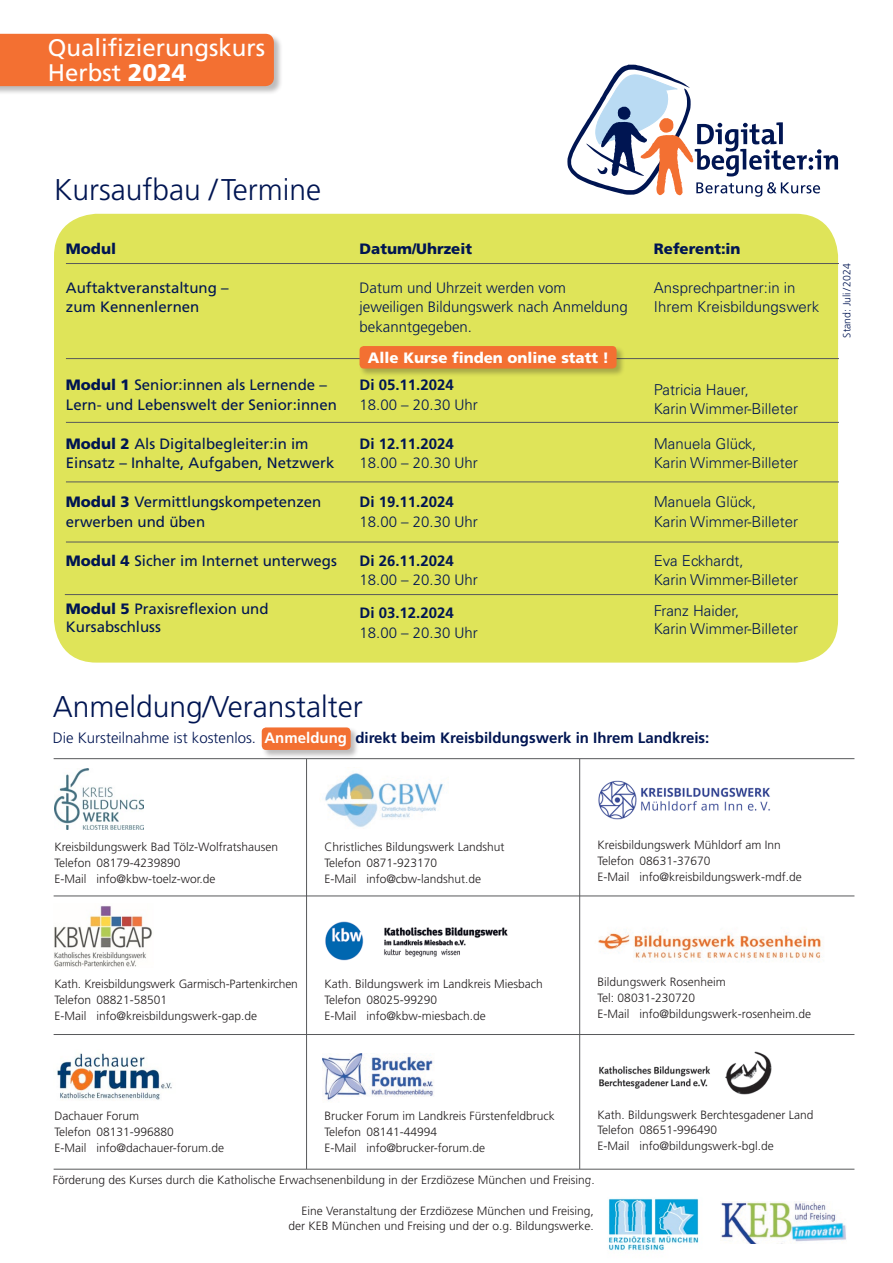
<style>
.page{position:relative;width:893px;height:1263px;background:#fff}
.page>*{position:absolute;margin:0;border:0;box-sizing:border-box;transform-origin:0 0}
.t1{font:300 30px "Frutiger";color:#001552}
.t2{font:24px/25.5px "Frutiger";color:#fff}
.t3{font:15px/19.5px "Frutiger";color:#001552}
.t4{font:300 15px/19.5px "Univers";color:#001552}
.t5{font:300 15px/19.5px "Frutiger";color:#001552}
.t6{font:700 15px "Frutiger";color:#001552}
.t7{font:900 15px "Frutiger";color:#001552}
.t8{font:900 15px "Frutiger";color:#fff}
.t9{font:300 12px/15.8px "Frutiger";color:#231f20}
.t10{font:300 10.5px "Frutiger";color:#001552}
.s1{font-weight:900}
.s2{font-weight:300}
.s3{color:#fff}
</style>
<div class="page">
<div style="left:54px;top:214px;width:784px;height:449px;background:#dfe459;border-radius:43px"></div>
<svg style="left:567px;top:64px;width:271px;height:133px"></svg>
<hr style="left:54px;top:896px;width:800px;height:1px;background:#58595b">
<hr style="left:54px;top:758px;width:800px;height:1px;background:#58595b">
<hr style="left:54px;top:1169px;width:800px;height:1px;background:#58595b">
<hr style="left:54px;top:1034px;width:800px;height:1px;background:#58595b">
<img style="left:57px;top:1053px;width:115px;height:47px">
<img style="left:54px;top:769px;width:89px;height:60px">
<img style="left:721px;top:1201px;width:125px;height:42px">
<img style="left:608px;top:1198px;width:91px;height:53px">
<img style="left:580px;top:766px;width:190px;height:66px">
<img style="left:54px;top:906px;width:98px;height:61px">
<img style="left:325px;top:773px;width:118px;height:54px">
<img style="left:322px;top:1054px;width:112px;height:46px">
<img style="left:598px;top:931px;width:223px;height:28px">
<img style="left:599px;top:1051px;width:173px;height:44px">
<hr style="left:306px;top:759px;width:1px;height:410px;background:#58595b">
<hr style="left:579px;top:759px;width:1px;height:410px;background:#58595b">
<hr style="left:66px;top:263px;width:773px;height:1px;background:#58595b">
<hr style="left:66px;top:422px;width:773px;height:1px;background:#58595b">
<hr style="left:66px;top:358px;width:773px;height:1px;background:#58595b">
<hr style="left:66px;top:482px;width:773px;height:1px;background:#58595b">
<hr style="left:66px;top:542px;width:773px;height:1px;background:#58595b">
<hr style="left:65px;top:594px;width:773px;height:1px;background:#58595b">
<img style="left:325px;top:921px;width:183px;height:40px">
<div style="left:359px;top:346px;width:266px;height:32px;background:#231f20;opacity:.3"></div>
<div style="left:360px;top:346px;width:257px;height:23px;background:#f37032;border-radius:4px"></div>
<div style="left:261px;top:727px;width:99px;height:32px;background:#231f20;opacity:.3"></div>
<div style="left:262px;top:727px;width:89px;height:23px;background:#f37032;border-radius:4px"></div>
<div style="left:0;top:33px;width:283px;height:62px;background:#231f20;opacity:.3"></div>
<div style="left:0;top:34px;width:274px;height:52px;background:#f37032"></div>
<h2 class="t2" style="left:48px;top:34px;width:219px">Qualifizierungskurs<br>Herbst <span class="s1">2024</span></h2>
<h1 class="t1" style="left:54px;top:173px;width:269px">Kursaufbau /Termine</h1>
<p class="t7" style="left:66px;top:239px;width:52px">Modul</p>
<p class="t3" style="left:66px;top:277px;width:164px">Auftaktveranstaltung – zum Kennenlernen</p>
<p class="t3" style="left:66px;top:375px;width:272px"><span class="s1">Modul 1</span> Senior:innen als Lernende –<br>Lern- und Lebenswelt der Senior:innen</p>
<p class="t3" style="left:66px;top:433px;width:270px"><span class="s1">Modul 2</span> Als Digitalbegleiter:in im<br>Einsatz – Inhalte, Aufgaben, Netzwerk</p>
<p class="t3" style="left:66px;top:492px;width:257px"><span class="s1">Modul 3</span> Vermittlungskompetenzen erwerben und üben</p>
<p class="t3" style="left:66px;top:550px;width:272px"><span class="s1">Modul 4</span> Sicher im Internet unterwegs</p>
<p class="t3" style="left:66px;top:600px;width:204px;line-height:18px"><span class="s1">Modul 5</span> Praxisreflexion und<br>Kursabschluss</p>
<p class="t7" style="left:360px;top:239px;width:114px">Datum/Uhrzeit</p>
<p class="t5" style="left:360px;top:278px;width:270px">Datum und Uhrzeit werden vom jeweiligen Bildungswerk nach Anmeldung bekanntgegeben.</p>
<p class="t8" style="left:368px;top:349px;width:243px">Alle Kurse finden online statt !</p>
<p class="t6" style="left:360px;top:376px;width:96px">Di 05.11.2024</p>
<p class="t5" style="left:360px;top:395px;width:120px">18.00 – 20.30 Uhr</p>
<p class="t6" style="left:360px;top:434px;width:96px">Di 12.11.2024</p>
<p class="t5" style="left:360px;top:453px;width:120px">18.00 – 20.30 Uhr</p>
<p class="t6" style="left:360px;top:493px;width:96px">Di 19.11.2024</p>
<p class="t5" style="left:360px;top:512px;width:120px">18.00 – 20.30 Uhr</p>
<p class="t6" style="left:360px;top:551px;width:96px">Di 26.11.2024</p>
<p class="t5" style="left:360px;top:570px;width:120px">18.00 – 20.30 Uhr</p>
<p class="t6" style="left:360px;top:604px;width:96px">Di 03.12.2024</p>
<p class="t5" style="left:360px;top:623px;width:120px">18.00 – 20.30 Uhr</p>
<p class="t7" style="left:654px;top:239px;width:88px">Referent:in</p>
<p class="t4" style="left:654px;top:277px;width:167px">Ansprechpartner:in in<br>Ihrem Kreisbildungswerk</p>
<p class="t4" style="left:654px;top:379px;width:146px">Patricia Hauer,<br>Karin Wimmer-Billeter</p>
<p class="t4" style="left:654px;top:433px;width:146px">Manuela Glück,<br>Karin Wimmer-Billeter</p>
<p class="t4" style="left:654px;top:492px;width:146px">Manuela Glück,<br>Karin Wimmer-Billeter</p>
<p class="t4" style="left:654px;top:550px;width:146px">Eva Eckhardt,<br>Karin Wimmer-Billeter</p>
<p class="t4" style="left:654px;top:601px;width:146px;line-height:18px">Franz Haider,<br>Karin Wimmer-Billeter</p>
<h1 class="t1" style="left:53px;top:689px;width:312px">Anmeldung/Veranstalter</h1>
<p class="t6" style="left:53px;top:729px;width:658px"><span class="s2">Die Kursteilnahme ist kostenlos.</span> <span class="s3">Anmeldung</span> direkt beim Kreisbildungswerk in Ihrem Landkreis:</p>
<p class="t10" style="left:841px;top:338px;width:76px;rotate:-90deg">Stand: Juli/2024</p>
<p class="t9" style="left:54px;top:839px;width:225px">Kreisbildungswerk Bad Tölz-Wolfratshausen<br>Telefon 08179-4239890<br>E-Mail info@kbw-toelz-wor.de</p>
<p class="t9" style="left:324px;top:839px;width:182px">Christliches Bildungswerk Landshut<br>Telefon 0871-923170<br>E-Mail info@cbw-landshut.de</p>
<p class="t9" style="left:598px;top:837px;width:206px">Kreisbildungswerk Mühldorf am Inn<br>Telefon 08631-37670<br>E-Mail info@kreisbildungswerk-mdf.de</p>
<p class="t9" style="left:54px;top:976px;width:245px">Kath. Kreisbildungswerk Garmisch-Partenkirchen<br>Telefon 08821-58501<br>E-Mail info@kreisbildungswerk-gap.de</p>
<p class="t9" style="left:324px;top:976px;width:220px">Kath. Bildungswerk im Landkreis Miesbach<br>Telefon 08025-99290<br>E-Mail info@kbw-miesbach.de</p>
<p class="t9" style="left:54px;top:1108px;width:171px">Dachauer Forum<br>Telefon 08131-996880<br>E-Mail info@dachauer-forum.de</p>
<p class="t9" style="left:324px;top:1108px;width:232px">Brucker Forum im Landkreis Fürstenfeldbruck<br>Telefon 08141-44994<br>E-Mail info@brucker-forum.de</p>
<p class="t9" style="left:598px;top:974px;width:215px">Bildungswerk Rosenheim<br>Tel: 08031-230720<br>E-Mail info@bildungswerk-rosenheim.de</p>
<p class="t9" style="left:598px;top:1107px;width:217px">Kath. Bildungswerk Berchtesgadener Land<br>Telefon 08651-996490<br>E-Mail info@bildungswerk-bgl.de</p>
<p class="t9" style="left:53px;top:1172px;width:544px">Förderung des Kurses durch die Katholische Erwachsenenbildung in der Erzdiözese München und Freising.</p>
<p class="t9" style="left:289px;top:1204px;width:307px;line-height:15px;text-align:right">Eine Veranstaltung der Erzdiözese München und Freising, der KEB München und Freising und der o.g. Bildungswerke.</p>
</div>
